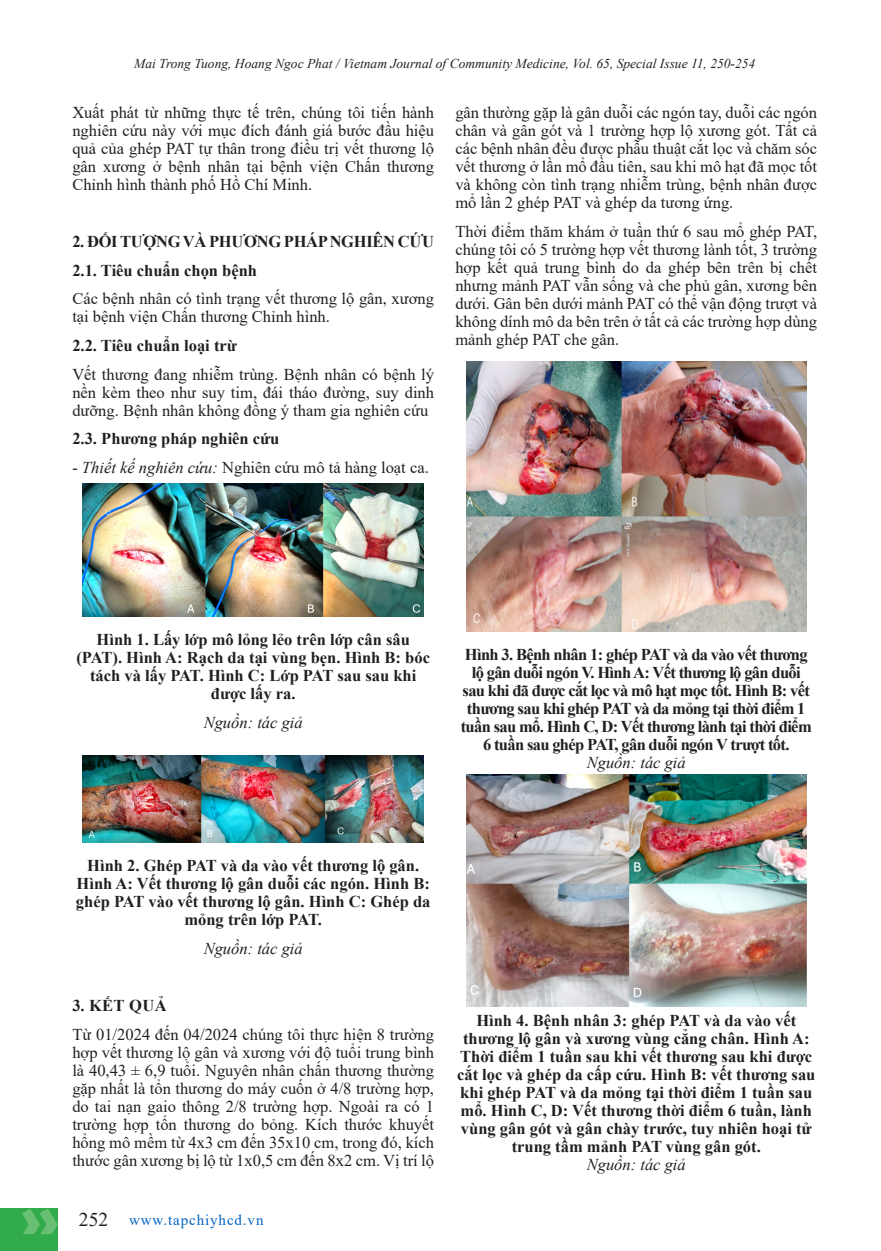
<style>
.page{position:relative;width:881px;height:1251px;background:#fff}
.page>*{position:absolute;margin:0;border:0;box-sizing:border-box;transform-origin:0 0}
.Basic_2_dong{font:16.5px/18px "Times New Roman";color:#231f20;text-align:justify}
.Basic_2_dong-2{font:700 16.5px/18px "Times New Roman";color:#231f20;text-align:center}
.Basic_2_dong-3{font:700 16.5px/18px "Times New Roman";letter-spacing:-.04em;color:#231f20;text-align:center}
.Basic_2_dong-4{font:700 16.5px "Times New Roman";letter-spacing:-.02em;color:#231f20}
.Basic_2_dong-5{font:italic 16.5px "Times New Roman";color:#231f20}
.t1{font:15px "Times New Roman";letter-spacing:.06em;color:#0563c1}
.Top_head{font:italic 13.5px "Times New Roman";color:#231f20}
.s1{font-style:italic}
.s2{font-weight:400;font-style:italic}
.s3{font-size:19.5px;color:#231f20}
</style>
<div class="page">
<div style="left:0;top:1208px;width:58px;height:42px;background:#32ab4c"></div>
<svg style="left:22px;top:1208px;width:36px;height:25px"></svg>
<img style="left:83px;top:483px;width:340px;height:133px">
<img style="left:83px;top:755px;width:340px;height:87px">
<img style="left:466px;top:361px;width:340px;height:270px">
<img style="left:466px;top:774px;width:340px;height:231px">
<p class="Top_head" style="left:134px;top:54px;width:622px">Mai Trong Tuong, Hoang Ngoc Phat / Vietnam Journal of Community Medicine, Vol. 65, Special Issue 11, 250-254</p>
<p class="Basic_2_dong" style="left:72px;top:103px;width:363px">Xuất phát từ những thực tế trên, chúng tôi tiến hành nghiên cứu này với mục đích đánh giá bước đầu hiệu quả của ghép PAT tự thân trong điều trị vết thương lộ gân xương ở bệnh nhân tại bệnh viện Chấn thương Chỉnh hình thành phố Hồ Chí Minh.</p>
<p class="Basic_2_dong-4" style="left:72px;top:230px;width:363px">2. ĐỐI TƯỢNG VÀ PHƯƠNG PHÁP NGHIÊN CỨU</p>
<p class="Basic_2_dong-2" style="left:72px;top:261px;width:186px">2.1. Tiêu chuẩn chọn bệnh</p>
<p class="Basic_2_dong" style="left:72px;top:289px;width:363px">Các bệnh nhân có tình trạng vết thương lộ gân, xương tại bệnh viện Chấn thương Chỉnh hình.</p>
<p class="Basic_2_dong-2" style="left:72px;top:336px;width:166px">2.2. Tiêu chuẩn loại trừ</p>
<p class="Basic_2_dong" style="left:72px;top:364px;width:363px">Vết thương đang nhiễm trùng. Bệnh nhân có bệnh lý nền kèm theo như suy tim, đái tháo đường, suy dinh dưỡng. Bệnh nhân không đồng ý tham gia nghiên cứu</p>
<p class="Basic_2_dong-2" style="left:72px;top:429px;width:208px">2.3. Phương pháp nghiên cứu</p>
<p class="Basic_2_dong" style="left:72px;top:458px;width:358px"><span class="s1">- Thiết kế nghiên cứu:</span> Nghiên cứu mô tả hàng loạt ca.</p>
<p class="Basic_2_dong" style="left:455px;top:103px;width:363px">gân thường gặp là gân duỗi các ngón tay, duỗi các ngón chân và gân gót và 1 trường hợp lộ xương gót. Tất cả các bệnh nhân đều được phẫu thuật cắt lọc và chăm sóc vết thương ở lần mổ đầu tiên, sau khi mô hạt đã mọc tốt và không còn tình trạng nhiễm trùng, bệnh nhân được mổ lần 2 ghép PAT và ghép da tương ứng.</p>
<p class="Basic_2_dong" style="left:455px;top:221px;width:363px">Thời điểm thăm khám ở tuần thứ 6 sau mổ ghép PAT, chúng tôi có 5 trường hợp vết thương lành tốt, 3 trường hợp kết quả trung bình do da ghép bên trên bị chết nhưng mảnh PAT vẫn sống và che phủ gân, xương bên dưới. Gân bên dưới mảnh PAT có thể vận động trượt và không dính mô da bên trên ở tất cả các trường hợp dùng mảnh ghép PAT che gân.</p>
<p class="Basic_2_dong-2" style="left:76px;top:630px;width:355px">Hình 1. Lấy lớp mô lỏng lẻo trên lớp cân sâu (PAT). Hình A: Rạch da tại vùng bẹn. Hình B: bóc tách và lấy PAT. Hình C: Lớp PAT sau sau khi được lấy ra.</p>
<p class="Basic_2_dong-5" style="left:203px;top:710px;width:100px">Nguồn: tác giả</p>
<p class="Basic_2_dong-3" style="left:460px;top:644px;width:352px">Hình 3. Bệnh nhân 1: ghép PAT và da vào vết thương lộ gân duỗi ngón V. Hình A: Vết thương lộ gân duỗi sau khi đã được cắt lọc và mô hạt mọc tốt. Hình B: vết thương sau khi ghép PAT và da mỏng tại thời điểm 1 tuần sau mổ. Hình C, D: Vết thương lành tại thời điểm 6 tuần sau ghép PAT, gân duỗi ngón V trượt tốt.<br><span class="s2">Nguồn: tác giả</span></p>
<p class="Basic_2_dong-2" style="left:76px;top:855px;width:356px">Hình 2. Ghép PAT và da vào vết thương lộ gân.<br>Hình A: Vết thương lộ gân duỗi các ngón. Hình B: ghép PAT vào vết thương lộ gân. Hình C: Ghép da mỏng trên lớp PAT.</p>
<p class="Basic_2_dong-5" style="left:203px;top:936px;width:100px">Nguồn: tác giả</p>
<p class="Basic_2_dong-2" style="left:72px;top:995px;width:96px">3. KẾT QUẢ</p>
<p class="Basic_2_dong" style="left:72px;top:1024px;width:363px">Từ 01/2024 đến 04/2024 chúng tôi thực hiện 8 trường hợp vết thương lộ gân và xương với độ tuổi trung bình là 40,43 ± 6,9 tuổi. Nguyên nhân chấn thương thường gặp nhất là tổn thương do máy cuốn ở 4/8 trường hợp, do tai nạn gaio thông 2/8 trường hợp. Ngoài ra có 1 trường hợp tổn thương do bỏng. Kích thước khuyết hổng mô mềm từ 4x3 cm đến 35x10 cm, trong đó, kích thước gân xương bị lộ từ 1x0,5 cm đến 8x2 cm. Vị trí lộ</p>
<p class="t1" style="left:79px;top:1208px;width:186px"><span class="s3">252</span> www.tapchiyhcd.vn</p>
<p class="Basic_2_dong-2" style="left:457px;top:1010px;width:360px">Hình 4. Bệnh nhân 3: ghép PAT và da vào vết thương lộ gân và xương vùng cẳng chân. Hình A:<br>Thời điểm 1 tuần sau khi vết thương sau khi được cắt lọc và ghép da cấp cứu. Hình B: vết thương sau khi ghép PAT và da mỏng tại thời điểm 1 tuần sau mổ. Hình C, D: Vết thương thời điểm 6 tuần, lành vùng gân gót và gân chày trước, tuy nhiên hoại tử trung tầm mảnh PAT vùng gân gót.<br><span class="s2">Nguồn: tác giả</span></p>
</div>
